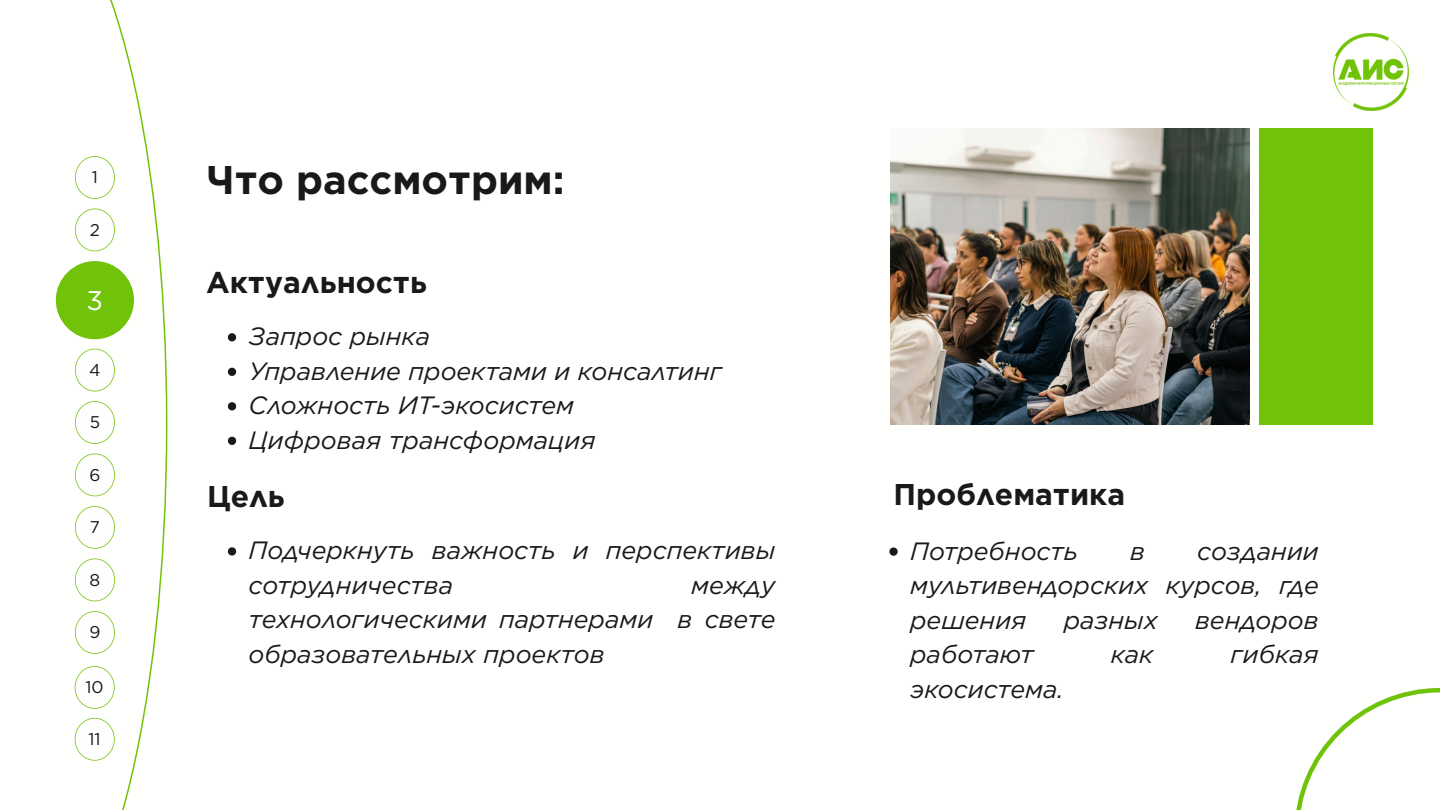
<style>
.page{position:relative;width:1440px;height:810px;background:#fff}
.page>*{position:absolute;margin:0;border:0;box-sizing:border-box;transform-origin:0 0}
.t1{font:700 40px "Gotham";color:#191919}
.t2{font:700 30px "Gotham";color:#191919}
.t3{font:27px "Gotham";color:#fffefe}
.t4{font:italic 25px/34.5px "Gotham";color:#191919;text-align:justify}
.t5{font:17px "Gotham";color:#191919}
</style>
<div class="page">
<img style="left:891px;top:128px;width:358px;height:297px">
<svg style="left:55px;top:0;width:112px;height:810px"></svg>
<div style="left:56px;top:261px;width:78px;height:78px;background:#71c309;border-radius:50%"></div>
<svg style="left:75px;top:349px;width:40px;height:42px"></svg>
<svg style="left:75px;top:156px;width:40px;height:43px"></svg>
<svg style="left:75px;top:401px;width:40px;height:43px"></svg>
<svg style="left:75px;top:209px;width:40px;height:42px"></svg>
<svg style="left:75px;top:506px;width:40px;height:43px"></svg>
<svg style="left:75px;top:454px;width:40px;height:42px"></svg>
<div style="left:1259px;top:128px;width:114px;height:297px;background:#71c309"></div>
<svg style="left:75px;top:559px;width:40px;height:42px"></svg>
<svg style="left:75px;top:611px;width:40px;height:43px"></svg>
<svg style="left:1296px;top:688px;width:144px;height:122px"></svg>
<svg style="left:889px;top:548px;width:9px;height:8px"></svg>
<svg style="left:228px;top:333px;width:8px;height:8px"></svg>
<svg style="left:228px;top:368px;width:8px;height:8px"></svg>
<svg style="left:228px;top:402px;width:8px;height:8px"></svg>
<svg style="left:228px;top:437px;width:8px;height:8px"></svg>
<svg style="left:228px;top:547px;width:8px;height:9px"></svg>
<img style="left:1334px;top:34px;width:75px;height:76px">
<svg style="left:75px;top:666px;width:39px;height:43px"></svg>
<svg style="left:75px;top:718px;width:39px;height:43px"></svg>
<p class="t5" style="left:92px;top:167px;width:8px">1</p>
<p class="t5" style="left:90px;top:219px;width:12px">2</p>
<p class="t3" style="left:87px;top:284px;width:18px">3</p>
<p class="t5" style="left:89px;top:359px;width:13px">4</p>
<p class="t5" style="left:90px;top:412px;width:12px">5</p>
<p class="t5" style="left:89px;top:464px;width:12px">6</p>
<p class="t5" style="left:90px;top:517px;width:12px">7</p>
<p class="t5" style="left:90px;top:569px;width:12px">8</p>
<p class="t5" style="left:89px;top:622px;width:12px">9</p>
<p class="t5" style="left:86px;top:677px;width:20px">10</p>
<p class="t5" style="left:89px;top:729px;width:14px">11</p>
<p class="t1" style="left:206px;top:156px;width:360px">Что рассмотрим:</p>
<p class="t2" style="left:206px;top:264px;width:222px">Актуальность</p>
<p class="t4" style="left:249px;top:319px;width:183px">Запрос рынка</p>
<p class="t4" style="left:249px;top:353px;width:475px">Управление проектами и консалтинг</p>
<p class="t4" style="left:249px;top:388px;width:327px">Сложность ИТ-экосистем</p>
<p class="t4" style="left:249px;top:422px;width:348px">Цифровая трансформация</p>
<p class="t2" style="left:207px;top:478px;width:79px">Цель</p>
<p class="t4" style="left:249px;top:533px;width:528px">Подчеркнуть важность и перспективы сотрудничества</p>
<p class="t4" style="left:249px;top:568px;width:528px;text-indent:443px">между технологическими партнерами в свете образовательных проектов</p>
<h1 class="t2" style="left:894px;top:476px;width:233px">Проблематика</h1>
<p class="t4" style="left:910px;top:533px;width:169px">Потребность</p>
<p class="t4" style="left:1130px;top:533px;width:16px">в</p>
<p class="t4" style="left:910px;top:533px;width:410px;text-indent:287px">создании мультивендорских курсов, где решения</p>
<p class="t4" style="left:1064px;top:602px;width:96px">разных</p>
<p class="t4" style="left:1195px;top:602px;width:125px">вендоров</p>
<p class="t4" style="left:910px;top:637px;width:125px">работают</p>
<p class="t4" style="left:1111px;top:637px;width:44px">как</p>
<p class="t4" style="left:1231px;top:637px;width:90px">гибкая</p>
<p class="t4" style="left:910px;top:671px;width:155px">экосистема.</p>
</div>
